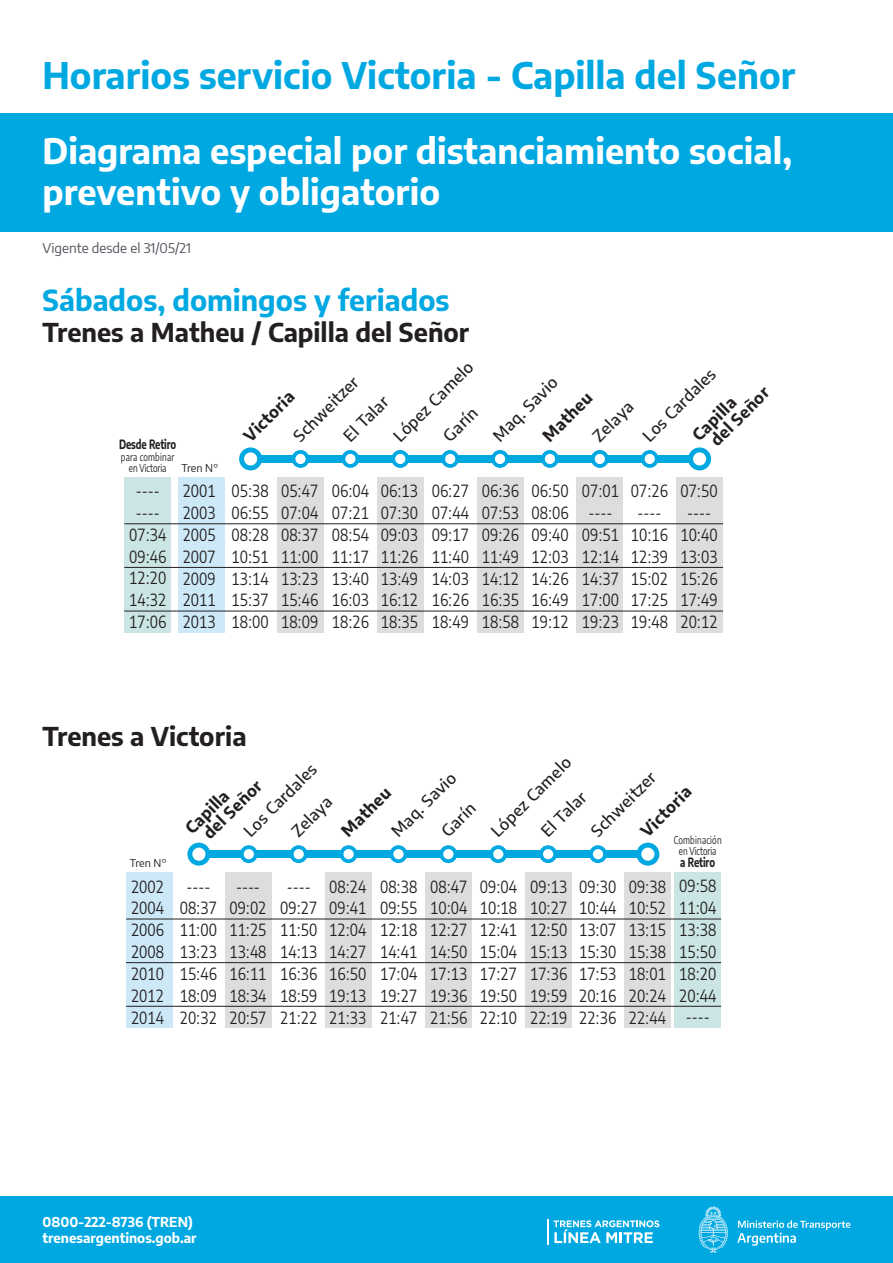
<style>
.page{position:relative;width:893px;height:1263px;background:#fff}
.page>*{position:absolute;margin:0;border:0;box-sizing:border-box;transform-origin:0 0}
.t1{font:700 36px "Encode Sans";color:#00a8e2}
.t2{font:700 34.5px/41.4px "Encode Sans";color:#fff}
.t3{font:700 28.5px "Encode Sans";color:#00a8e2}
.t4{font:700 25.5px "Encode Sans";color:#231f20}
.t5{font:16.8px/21.8px "Encode Sans";color:#231f20;scale:.85 1}
.t6{font:500 16.2px/35.2px "Encode Sans";color:#231f20}
.t7{font:700 16.2px/16.2px "Encode Sans";color:#231f20}
.t8{font:13.5px "Encode Sans";color:#4f535c}
.t9{font:700 13.35px/16px "Encode Sans";color:#fff}
.t10{font:700 12.6px "Encode Sans";letter-spacing:-.01em;color:#231f20;scale:.76 1}
.t11{font:10.8px/10.8px "Encode Sans";color:#231f20;text-align:center;scale:.76 1}
.t12{font:10.8px "Encode Sans";color:#231f20}
</style>
<div class="page">
<div style="left:178px;top:477px;width:47px;height:156px;background:#cde9f8"></div>
<div style="left:277px;top:477px;width:47px;height:156px;background:#dcdddf"></div>
<div style="left:124px;top:477px;width:47px;height:156px;background:#cae5e3"></div>
<div style="left:377px;top:477px;width:47px;height:156px;background:#dcdddf"></div>
<div style="left:477px;top:477px;width:46px;height:156px;background:#dcdddf"></div>
<div style="left:576px;top:477px;width:47px;height:156px;background:#dcdddf"></div>
<div style="left:676px;top:477px;width:47px;height:156px;background:#dcdddf"></div>
<hr style="left:124px;top:523px;width:599px;height:1px;background:#231f20">
<hr style="left:124px;top:567px;width:599px;height:1px;background:#231f20">
<hr style="left:124px;top:611px;width:599px;height:1px;background:#231f20">
<div style="left:251px;top:455px;width:449px;height:8px;background:#00a8e2"></div>
<div style="left:292px;top:450px;width:17px;height:18px;background:#00a8e2;border-radius:50%"></div>
<div style="left:295px;top:454px;width:11px;height:10px;background:#fff;border-radius:50%"></div>
<svg style="left:341px;top:450px;width:18px;height:18px"></svg>
<div style="left:345px;top:454px;width:10px;height:10px;background:#fff;border-radius:50%"></div>
<svg style="left:391px;top:450px;width:18px;height:18px"></svg>
<div style="left:395px;top:454px;width:10px;height:10px;background:#fff;border-radius:50%"></div>
<svg style="left:441px;top:450px;width:18px;height:18px"></svg>
<div style="left:445px;top:454px;width:10px;height:10px;background:#fff;border-radius:50%"></div>
<svg style="left:491px;top:450px;width:18px;height:18px"></svg>
<div style="left:495px;top:454px;width:10px;height:10px;background:#fff;border-radius:50%"></div>
<svg style="left:541px;top:450px;width:18px;height:18px"></svg>
<div style="left:545px;top:454px;width:10px;height:10px;background:#fff;border-radius:50%"></div>
<svg style="left:591px;top:450px;width:18px;height:18px"></svg>
<div style="left:595px;top:454px;width:10px;height:10px;background:#fff;border-radius:50%"></div>
<svg style="left:641px;top:450px;width:18px;height:18px"></svg>
<div style="left:645px;top:454px;width:10px;height:10px;background:#fff;border-radius:50%"></div>
<svg style="left:239px;top:447px;width:23px;height:23px"></svg>
<div style="left:244px;top:452px;width:13px;height:13px;background:#fff;border-radius:50%"></div>
<svg style="left:688px;top:447px;width:23px;height:23px"></svg>
<div style="left:693px;top:452px;width:13px;height:13px;background:#fff;border-radius:50%"></div>
<div style="left:126px;top:872px;width:47px;height:156px;background:#cde9f8"></div>
<div style="left:225px;top:872px;width:47px;height:156px;background:#dcdddf"></div>
<div style="left:674px;top:872px;width:47px;height:156px;background:#cae5e3"></div>
<div style="left:325px;top:872px;width:47px;height:156px;background:#dcdddf"></div>
<div style="left:425px;top:872px;width:47px;height:156px;background:#dcdddf"></div>
<div style="left:525px;top:872px;width:47px;height:156px;background:#dcdddf"></div>
<div style="left:624px;top:872px;width:47px;height:156px;background:#dcdddf"></div>
<hr style="left:126px;top:919px;width:595px;height:1px;background:#231f20">
<hr style="left:126px;top:962px;width:595px;height:1px;background:#231f20">
<hr style="left:126px;top:1006px;width:595px;height:1px;background:#231f20">
<div style="left:199px;top:850px;width:449px;height:8px;background:#00a8e2"></div>
<svg style="left:240px;top:845px;width:18px;height:18px"></svg>
<div style="left:244px;top:849px;width:10px;height:10px;background:#fff;border-radius:50%"></div>
<svg style="left:290px;top:845px;width:18px;height:18px"></svg>
<div style="left:294px;top:849px;width:10px;height:10px;background:#fff;border-radius:50%"></div>
<div style="left:340px;top:845px;width:17px;height:18px;background:#00a8e2;border-radius:50%"></div>
<div style="left:343px;top:849px;width:11px;height:10px;background:#fff;border-radius:50%"></div>
<div style="left:390px;top:845px;width:17px;height:18px;background:#00a8e2;border-radius:50%"></div>
<div style="left:393px;top:849px;width:11px;height:10px;background:#fff;border-radius:50%"></div>
<svg style="left:439px;top:845px;width:18px;height:18px"></svg>
<div style="left:443px;top:849px;width:10px;height:10px;background:#fff;border-radius:50%"></div>
<svg style="left:489px;top:845px;width:18px;height:18px"></svg>
<div style="left:493px;top:849px;width:10px;height:10px;background:#fff;border-radius:50%"></div>
<svg style="left:539px;top:845px;width:18px;height:18px"></svg>
<div style="left:543px;top:849px;width:10px;height:10px;background:#fff;border-radius:50%"></div>
<svg style="left:589px;top:845px;width:18px;height:18px"></svg>
<div style="left:593px;top:849px;width:10px;height:10px;background:#fff;border-radius:50%"></div>
<div style="left:187px;top:843px;width:23px;height:23px;background:#00a8e2;border-radius:50%"></div>
<div style="left:192px;top:847px;width:13px;height:14px;background:#fff;border-radius:50%"></div>
<div style="left:636px;top:843px;width:23px;height:23px;background:#00a8e2;border-radius:50%"></div>
<div style="left:641px;top:847px;width:13px;height:14px;background:#fff;border-radius:50%"></div>
<div style="left:0;top:1196px;width:893px;height:67px;background:#00a8e2"></div>
<svg style="left:737px;top:1220px;width:113px;height:26px"></svg>
<svg style="left:699px;top:1206px;width:29px;height:47px"></svg>
<svg style="left:547px;top:1219px;width:112px;height:25px"></svg>
<div style="left:0;top:113px;width:893px;height:119px;background:#00a8e2"></div>
<h1 class="t1" style="left:43px;top:49px;width:754px">Horarios servicio Victoria - Capilla del Señor</h1>
<h2 class="t2" style="left:43px;top:128px;width:751px">Diagrama especial por distanciamiento social, preventivo y obligatorio</h2>
<p class="t8" style="left:43px;top:238px;width:150px">Vigente desde el 31/05/21</p>
<h3 class="t3" style="left:43px;top:279px;width:408px">Sábados, domingos y feriados</h3>
<h3 class="t4" style="left:43px;top:313px;width:428px">Trenes a Matheu / Capilla del Señor</h3>
<p class="t10" style="left:119px;top:435px;width:77px">Desde Retiro</p>
<p class="t11" style="left:121px;top:451px;width:72px">para combinar en Victoria</p>
<p class="t12" style="left:181px;top:460px;width:38px">Tren N°</p>
<p class="t6" style="left:383px;top:425px;width:107px;rotate:-45deg">López Camelo</p>
<p class="t6" style="left:283px;top:425px;width:86px;rotate:-45deg">Schweitzer</p>
<p class="t7" style="left:240px;top:432px;width:65px;rotate:-45deg">Victoria</p>
<p class="t6" style="left:333px;top:425px;width:58px;rotate:-45deg">El Talar</p>
<p class="t6" style="left:433px;top:425px;width:42px;rotate:-45deg">Garín</p>
<p class="t6" style="left:607px;top:401px;width:97px;text-indent:-35px;rotate:-45deg">Zelaya<br>Los Cardales</p>
<p class="t6" style="left:483px;top:425px;width:85px;rotate:-45deg">Maq. Savio</p>
<p class="t7" style="left:695px;top:425px;width:77px;text-indent:-9px;rotate:-45deg">Capilla<br>del Señor</p>
<p class="t7" style="left:539px;top:432px;width:63px;rotate:-45deg">Matheu</p>
<p class="t5" style="left:129px;top:479px;width:45px;text-align:center">---- ----<br>07:34<br>09:46<br>12:20<br>14:32<br>17:06</p>
<p class="t5" style="left:183px;top:479px;width:631px">2001 05:38 05:47 06:04 06:13 06:27 06:36 06:50 07:01 07:26 07:50<br>2003 06:55 07:04 07:21 07:30 07:44 07:53 08:06 ----</p>
<p class="t5" style="left:183px;top:501px;width:631px;text-indent:504px">---- 2005 08:28 08:37 08:54 09:03 09:17 09:26 09:40 09:51 10:16 10:40<br>2007 10:51 11:00 11:17 11:26 11:40 11:49 12:03 12:14 12:39 13:03<br>2009 13:14 13:23 13:40 13:49 14:03 14:12 14:26 14:37 15:02 15:26<br>2011 15:37 15:46 16:03 16:12 16:26 16:35 16:49 17:00 17:25 17:49<br>2013 18:00 18:09 18:26 18:35 18:49 18:58 19:12 19:23 19:48 20:12</p>
<p class="t5" style="left:637px;top:501px;width:30px">----</p>
<h3 class="t4" style="left:43px;top:717px;width:206px">Trenes a Victoria</h3>
<p class="t12" style="left:130px;top:856px;width:38px">Tren N°</p>
<p class="t6" style="left:258px;top:797px;width:63px;line-height:34px;text-indent:-34px;rotate:-45deg">Los Cardales<br>Zelaya</p>
<p class="t6" style="left:381px;top:821px;width:85px;rotate:-45deg">Maq. Savio</p>
<p class="t7" style="left:188px;top:818px;width:77px;text-indent:-9px;rotate:-45deg">Capilla<br>del Señor</p>
<p class="t7" style="left:338px;top:827px;width:63px;rotate:-45deg">Matheu</p>
<p class="t6" style="left:431px;top:821px;width:42px;rotate:-45deg">Garín</p>
<p class="t6" style="left:481px;top:821px;width:107px;rotate:-45deg">López Camelo</p>
<p class="t6" style="left:581px;top:821px;width:86px;rotate:-45deg">Schweitzer</p>
<p class="t7" style="left:637px;top:827px;width:65px;rotate:-45deg">Victoria</p>
<p class="t6" style="left:531px;top:821px;width:58px;rotate:-45deg">El Talar</p>
<p class="t11" style="left:674px;top:834px;width:65px">Combinación en Victoria</p>
<p class="t10" style="left:680px;top:853px;width:47px">a Retiro</p>
<p class="t5" style="left:131px;top:875px;width:40px">2002</p>
<p class="t5" style="left:186px;top:875px;width:30px">----</p>
<p class="t5" style="left:236px;top:875px;width:30px">----</p>
<p class="t5" style="left:131px;top:875px;width:631px;text-align:justify;text-indent:156px">---- 08:24 08:38 08:47 09:04 09:13 09:30 09:38<br>2004 08:37 09:02 09:27 09:41 09:55 10:04 10:18 10:27 10:44 10:52<br>2006 11:00 11:25 11:50 12:04 12:18 12:27 12:41 12:50 13:07 13:15<br>2008 13:23 13:48 14:13 14:27 14:41 14:50 15:04 15:13 15:30 15:38<br>2010 15:46 16:11 16:36 16:50 17:04 17:13 17:27 17:36 17:53 18:01<br>2012 18:09 18:34 18:59 19:13 19:27 19:36 19:50 19:59 20:16 20:24<br>2014 20:32 20:57 21:22 21:33 21:47 21:56 22:10 22:19 22:36 22:44</p>
<p class="t5" style="left:679px;top:874px;width:45px;text-align:center">09:58<br>11:04<br>13:38<br>15:50<br>18:20<br>20:44 ----</p>
<p class="t9" style="left:43px;top:1213px;width:156px">0800-222-8736 (TREN) trenesargentinos.gob.ar</p>
</div>
